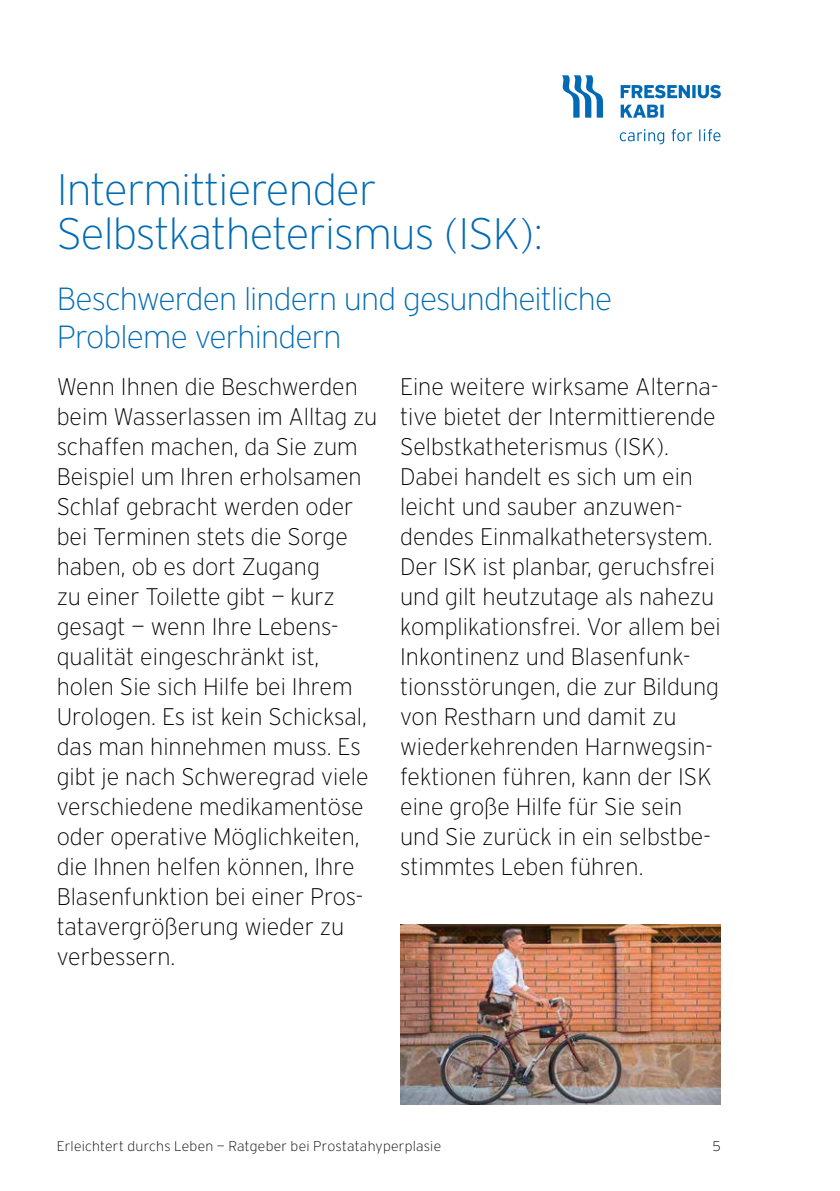
<style>
.page{position:relative;width:840px;height:1191px;background:#fff}
.page>*{position:absolute;margin:0;border:0;box-sizing:border-box;transform-origin:0 0}
.t1{font:200 44px/44px "Interstate";letter-spacing:-.02em;color:#006ab4}
.t2{font:200 32px/38px "Interstate";letter-spacing:-.03em;color:#006ab4}
.t3{font:200 24px/30px "Interstate";color:#000}
.t4{font:200 14px "Interstate";letter-spacing:.015em;color:#000}
</style>
<div class="page">
<svg style="left:562px;top:75px;width:40px;height:43px"></svg>
<svg style="left:620px;top:105px;width:43px;height:13px"></svg>
<svg style="left:620px;top:85px;width:100px;height:13px"></svg>
<svg style="left:619px;top:129px;width:101px;height:15px"></svg>
<img style="left:400px;top:924px;width:320px;height:181px">
<h1 class="t1" style="left:57px;top:167px;width:487px">Intermittierender<br>Selbstkatheterismus (ISK):</h1>
<h2 class="t2" style="left:57px;top:279px;width:557px">Beschwerden lindern und gesundheitliche<br>Probleme verhindern</h2>
<p class="t3" style="left:57px;top:371px;width:322px">Wenn Ihnen die Beschwerden beim Wasserlassen im Alltag zu schaffen machen, da Sie zum<br>Beispiel um Ihren erholsamen<br>Schlaf gebracht werden oder bei Terminen stets die Sorge haben, ob es dort Zugang<br>zu einer Toilette gibt — kurz gesagt — wenn Ihre Lebens&shy;qualität eingeschränkt ist, holen Sie sich Hilfe bei Ihrem<br>Urologen. Es ist kein Schicksal, das man hinnehmen muss. Es gibt je nach Schweregrad viele verschiedene medikamentöse oder operative Möglichkeiten, die Ihnen helfen können, Ihre<br>Blasenfunktion bei einer Pros&shy;tatavergrößerung wieder zu verbessern.</p>
<p class="t3" style="left:400px;top:371px;width:322px">Eine weitere wirksame Alterna&shy;tive bietet der Intermittierende<br>Selbstkatheterismus (ISK).<br>Dabei handelt es sich um ein leicht und sauber anzuwen&shy;dendes Einmalkathetersystem.<br>Der ISK ist planbar, geruchsfrei und gilt heutzutage als nahezu komplikationsfrei. Vor allem bei<br>Inkontinenz und Blasenfunk&shy;tionsstörungen, die zur Bildung von Restharn und damit zu wiederkehrenden Harnwegsin&shy;fektionen führen, kann der ISK eine große Hilfe für Sie sein und Sie zurück in ein selbstbe&shy;stimmtes Leben führen.</p>
<p class="t4" style="left:57px;top:1138px;width:386px">Erleichtert durchs Leben — Ratgeber bei Prostatahyperplasie</p>
<p class="t4" style="left:712px;top:1138px;width:10px">5</p>
</div>
